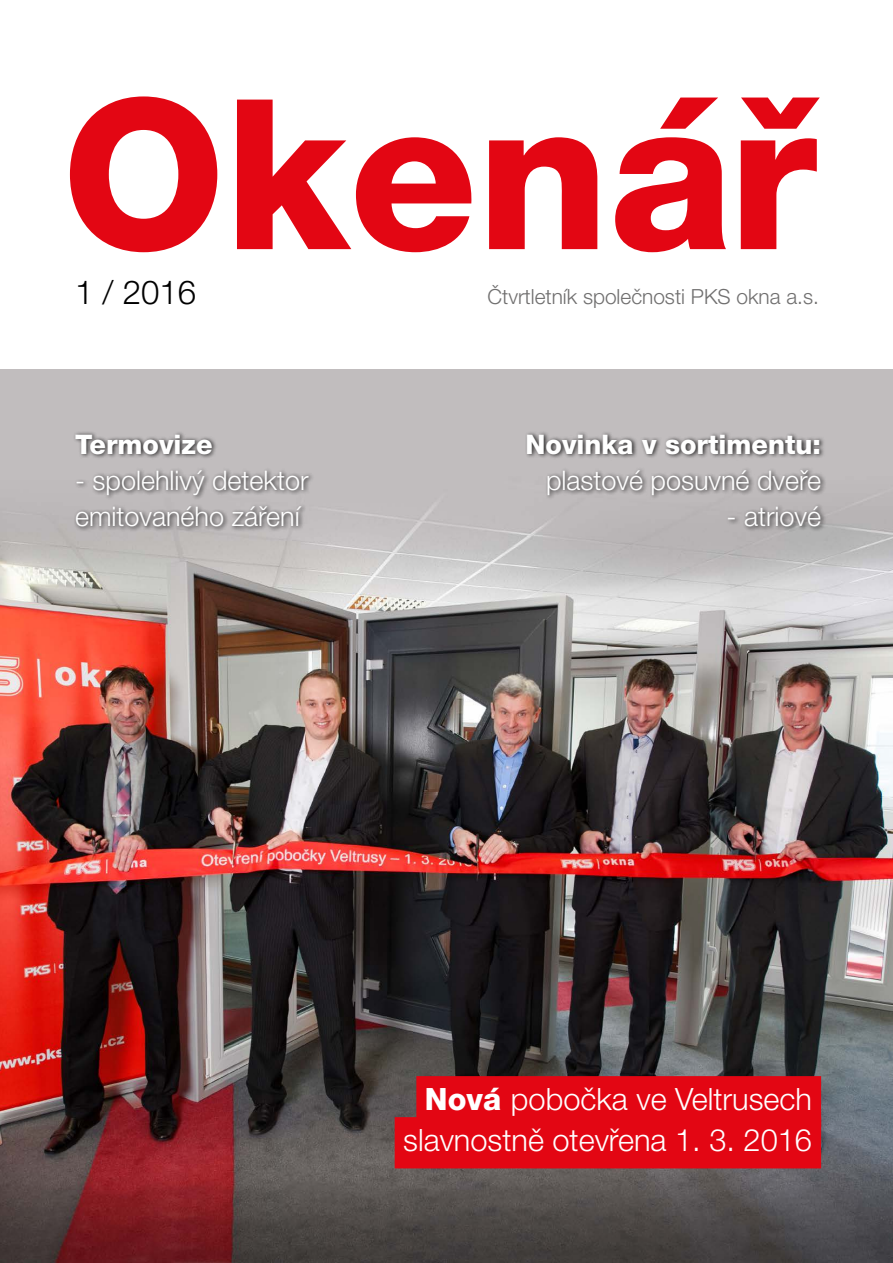
<style>
.page{position:relative;width:893px;height:1263px;background:#fff}
.page>*{position:absolute;margin:0;border:0;box-sizing:border-box;transform-origin:0 0}
.t1{font:800 209.4px "Helvetica Neue CE";color:#e30613}
.t2{font:300 33px "Helvetica Neue CE";color:#000}
.t3{font:300 30.75px/41.1px "Helvetica Neue CE";color:#fff;text-align:right}
.t4{font:300 27px/36px "Helvetica Neue CE";color:#fff}
.t5{font:800 27px "Helvetica Neue CE";color:#fff}
.t6{font:300 20.85px "Helvetica Neue CE";color:#706f6f}
.s1{font-weight:800}
.s2{color:#e30613}
</style>
<div class="page">
<img style="left:0;top:370px;width:893px;height:893px">
<div style="left:416px;top:1076px;width:405px;height:51px;background:#e30613"></div>
<div style="left:395px;top:1117px;width:426px;height:51px;background:#e30613"></div>
<div style="left:73px;top:431px;width:242px;height:101px;background:#000;opacity:.8"></div>
<div style="left:525px;top:431px;width:301px;height:101px;background:#000;opacity:.8"></div>
<h1 class="t1" style="left:62px;top:49px;width:756px">Okenář</h1>
<p class="t2" style="left:75px;top:272px;width:123px">1 / 2016</p>
<p class="t6" style="left:487px;top:284px;width:333px">Čtvrtletník společnosti PKS okna a.s.</p>
<p class="t5" style="left:75px;top:428px;width:139px">Termovize</p>
<p class="t4" style="left:75px;top:463px;width:235px">- spolehlivý detektor emitovaného záření</p>
<p class="t5" style="left:525px;top:428px;width:297px">Novinka v sortimentu:</p>
<p class="t4" style="left:546px;top:463px;width:277px">plastové posuvné dveře</p>
<p class="t4" style="left:727px;top:499px;width:96px">- atriové</p>
<p class="t3" style="left:403px;top:1079px;width:419px"><span class="s1">Nová</span> pobočka ve Veltrusech<span class="s2">t </span>slavnostně otevřena 1. 3. 2016<span class="s2">t</span></p>
</div>
